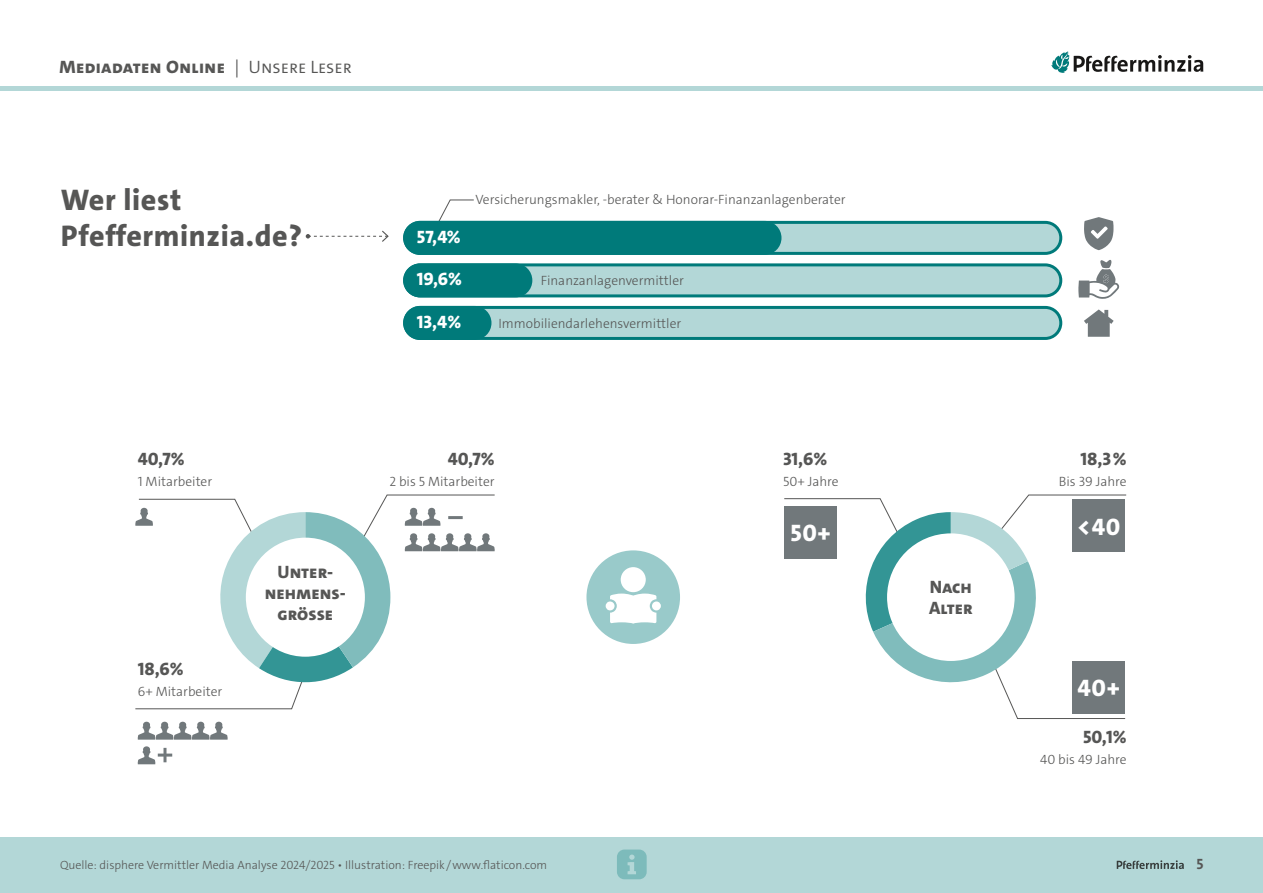
<style>
.page{position:relative;width:1263px;height:893px;background:#fff}
.page>*{position:absolute;margin:0;border:0;box-sizing:border-box;transform-origin:0 0}
.Head{font:800 30px/36px "The Sans C4 s";letter-spacing:.02em;color:#565655}
.Head-2{font:800 24px "The Sans C4 s";color:#fff}
.Zwiti{font:800 18px/21px "The Sans C4 s";color:#565655;text-align:center}
.Rubrik-Thema{font:800 18px "The Sans C4 s";letter-spacing:.02em;color:#565655}
.Zwiti-2{font:800 18px "The Sans C4 s";color:#fff}
.t1{font:700 15px "The Sans C4 s";color:#565655}
.Zwiti-3{font:300 13.5px "The Sans C4 s";color:#565655}
.Lauftext{font:300 13.5px "The Sans C4 s";color:#565655}
.Quelle{font:300 12px "The Sans C4 s";color:#565655}
.s1{font-weight:300}
</style>
<div class="page">
<div style="left:0;top:838px;width:1263px;height:55px;background:#b3d7d7"></div>
<svg style="left:1117px;top:860px;width:67px;height:9px"></svg>
<hr style="left:0;top:86px;width:1263px;height:4px;background:#b3d7d7">
<svg style="left:617px;top:849px;width:30px;height:30px"></svg>
<svg style="left:1051px;top:51px;width:152px;height:22px"></svg>
<svg style="left:431px;top:199px;width:43px;height:22px"></svg>
<div style="left:586px;top:550px;width:94px;height:94px;background:#99caca;border-radius:50%"></div>
<div style="left:621px;top:567px;width:25px;height:25px;background:#fff;border-radius:50%"></div>
<svg style="left:606px;top:594px;width:55px;height:30px"></svg>
<div style="left:405px;top:265px;width:656px;height:31px;background:#b3d7d7;border-radius:16px"></div>
<div style="left:403px;top:263px;width:659px;height:34px;border:3px solid #007a7a;border-radius:16px"></div>
<div style="left:405px;top:307px;width:656px;height:31px;background:#b3d7d7;border-radius:16px"></div>
<div style="left:403px;top:306px;width:659px;height:34px;border:3px solid #007a7a;border-radius:16px"></div>
<div style="left:405px;top:222px;width:656px;height:31px;background:#b3d7d7;border-radius:16px"></div>
<div style="left:403px;top:221px;width:659px;height:34px;border:3px solid #007a7a;border-radius:16px"></div>
<div style="left:403px;top:263px;width:129px;height:34px;background:#007a7a;border-radius:17px"></div>
<div style="left:403px;top:306px;width:88px;height:34px;background:#007a7a;border-radius:17px"></div>
<div style="left:403px;top:221px;width:378px;height:34px;background:#007a7a;border-radius:17px"></div>
<svg style="left:1078px;top:260px;width:41px;height:39px"></svg>
<svg style="left:1084px;top:309px;width:30px;height:28px"></svg>
<svg style="left:1084px;top:217px;width:29px;height:33px"></svg>
<svg style="left:138px;top:722px;width:90px;height:18px"></svg>
<svg style="left:138px;top:746px;width:17px;height:18px"></svg>
<hr style="left:163px;top:748px;width:3px;height:14px;background:#71787b">
<hr style="left:158px;top:754px;width:14px;height:3px;background:#71787b">
<svg style="left:306px;top:230px;width:83px;height:12px"></svg>
<svg style="left:784px;top:494px;width:343px;height:225px"></svg>
<div style="left:887px;top:533px;width:128px;height:128px;background:#fff;border-radius:50%"></div>
<svg style="left:135px;top:494px;width:360px;height:215px"></svg>
<p class="Rubrik-Thema" style="left:60px;top:55px;width:294px">Mediadaten Online <span class="s1">| Unsere Leser</span></p>
<p class="Head" style="left:61px;top:182px;width:243px">Wer liest<br>Pfefferminzia.de?</p>
<p class="Zwiti-3" style="left:475px;top:191px;width:372px">Versicherungsmakler, -berater &amp; Honorar-Finanzanlagenberater</p>
<p class="Zwiti-2" style="left:417px;top:226px;width:45px">57,4%</p>
<p class="Zwiti-2" style="left:417px;top:268px;width:47px">19,6%</p>
<p class="Zwiti-3" style="left:541px;top:272px;width:145px">Finanzanlagenvermittler</p>
<p class="Zwiti-2" style="left:417px;top:310px;width:46px">13,4%</p>
<p class="Zwiti-3" style="left:498px;top:314px;width:184px">Immobiliendarlehensvermittler</p>
<p class="Zwiti" style="left:138px;top:449px;width:48px">40,7%</p>
<p class="Lauftext" style="left:138px;top:473px;width:76px">1 Mitarbeiter</p>
<p class="Zwiti" style="left:138px;top:658px;width:47px">18,6%</p>
<p class="Lauftext" style="left:138px;top:683px;width:86px">6+ Mitarbeiter</p>
<p class="Zwiti" style="left:265px;top:562px;width:83px">Unter&shy;nehmens&shy;grösse</p>
<p class="Zwiti" style="left:448px;top:448px;width:48px">40,7%</p>
<p class="Lauftext" style="left:389px;top:472px;width:107px">2 bis 5 Mitarbeiter</p>
<p class="Zwiti" style="left:783px;top:448px;width:46px">31,6%</p>
<p class="Lauftext" style="left:783px;top:472px;width:57px">50+ Jahre</p>
<p class="Head-2" style="left:790px;top:518px;width:42px">50+</p>
<p class="Quelle" style="left:60px;top:857px;width:489px">Quelle: disphere Vermittler Media Analyse 2024/2025 • Illustration: Freepik / www.flaticon.com</p>
<p class="Zwiti" style="left:929px;top:577px;width:45px;text-align:left">Nach<br>Alter</p>
<p class="Zwiti" style="left:1080px;top:448px;width:48px">18,3%</p>
<p class="Lauftext" style="left:1059px;top:472px;width:69px">Bis 39 Jahre</p>
<p class="Head-2" style="left:1077px;top:511px;width:45px">&lt;40</p>
<p class="Head-2" style="left:1078px;top:673px;width:44px">40+</p>
<p class="Zwiti" style="left:1083px;top:727px;width:45px">50,1%</p>
<p class="Lauftext" style="left:1040px;top:751px;width:88px">40 bis 49 Jahre</p>
<p class="t1" style="left:1196px;top:854px;width:9px">5</p>
</div>
